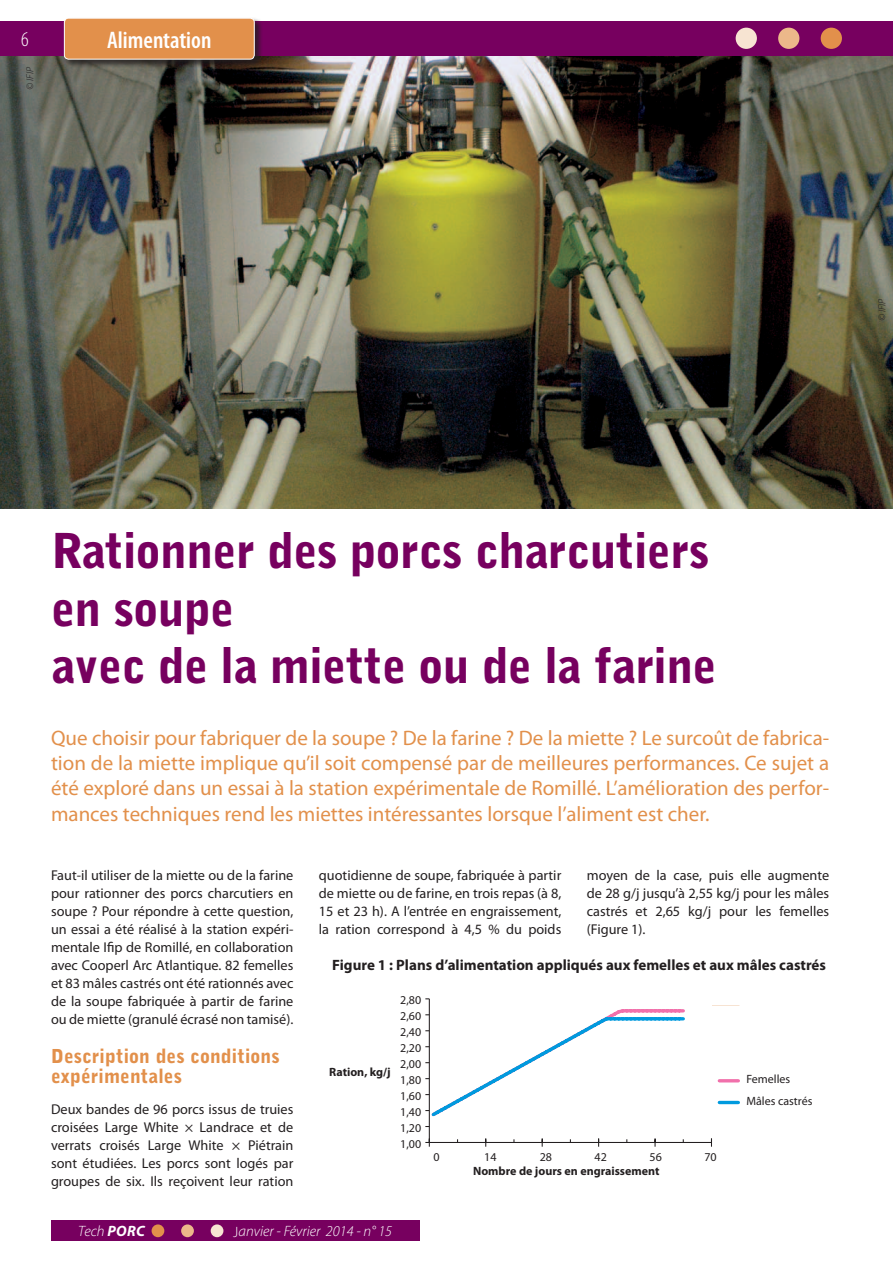
<style>
.page{position:relative;width:893px;height:1263px;background:#fff}
.page>*{position:absolute;margin:0;border:0;box-sizing:border-box;transform-origin:0 0}
.t1{font:900 48px/57.6px "Bell Gothic BT";letter-spacing:-.01em;color:#77005f}
.t2{font:600 condensed 24px "Myriad Pro";color:#fff}
.t3{font:21px/25.2px "Myriad Pro";color:#e2904b;text-align:justify}
.t4{font:300 condensed 21px "Myriad Pro";color:#fff}
.t5{font:900 19.2px/20.2px "Bell Gothic BT";letter-spacing:.01em;color:#e2904b}
.t6{font:700 15px "Myriad Pro";color:#231f20}
.t7{font:italic 300 15px "Myriad Pro";color:#fff}
.t8{font:14.25px/18px "Myriad Pro";color:#231f20;text-align:justify}
.t9{font:12px/21.8px "Myriad Pro";color:#231f20}
.t10{font:700 12px "Myriad Pro";color:#231f20}
.t11{font:italic 300 10.5px "Myriad Pro";letter-spacing:-.005em;color:#231f20}
.s1{font-weight:700}
.s2{font-style:normal}
</style>
<div class="page">
<img style="left:0;top:55px;width:893px;height:453px">
<div style="left:0;top:21px;width:893px;height:34px;background:#77005f"></div>
<div style="left:51px;top:1220px;width:368px;height:21px;background:#77005f"></div>
<div style="left:181px;top:1224px;width:13px;height:13px;background:#ecb88a;border-radius:50%"></div>
<div style="left:211px;top:1224px;width:12px;height:13px;background:#f7e4d2;border-radius:50%"></div>
<div style="left:152px;top:1224px;width:12px;height:13px;background:#e2904b;border-radius:50%"></div>
<div style="left:778px;top:28px;width:21px;height:21px;background:#ecb88a;border-radius:50%"></div>
<div style="left:736px;top:28px;width:21px;height:21px;background:#f7e4d2;border-radius:50%"></div>
<div style="left:821px;top:28px;width:21px;height:21px;background:#e2904b;border-radius:50%"></div>
<div style="left:64px;top:17px;width:199px;height:51px;background:#231f20;opacity:.8"></div>
<div style="left:64px;top:18px;width:190px;height:41px;background:#e2904b;border-radius:4px"></div>
<div style="left:64px;top:18px;width:191px;height:42px;border:1px solid #fff;border-radius:4px"></div>
<hr style="left:429px;top:999px;width:1px;height:143px;background:#231f20">
<hr style="left:429px;top:1142px;width:282px;height:1px;background:#231f20">
<svg style="left:425px;top:1138px;width:5px;height:9px"></svg>
<svg style="left:654px;top:1138px;width:2px;height:9px"></svg>
<svg style="left:425px;top:1007px;width:260px;height:112px"></svg>
<hr style="left:719px;top:1079px;width:19px;height:3px;background:#f170ab">
<hr style="left:719px;top:1101px;width:19px;height:3px;background:#009ade">
<h3 class="t4" style="left:21px;top:28px;width:9px">6</h3>
<p class="t11" style="left:24px;top:90px;width:25px;rotate:-90deg">© IFIP</p>
<h2 class="t2" style="left:107px;top:27px;width:106px">Alimentation</h2>
<p class="t11" style="left:876px;top:321px;width:25px;rotate:-90deg">© IFIP</p>
<h1 class="t1" style="left:51px;top:521px;width:667px">Rationner des porcs charcutiers en soupe<br>avec de la miette ou de la farine</h1>
<p class="t3" style="left:51px;top:725px;width:780px">Que choisir pour fabriquer de la soupe ? De la farine ? De la miette ? Le surcoût de fabrica&shy;tion de la miette implique qu’il soit compensé par de meilleures performances. Ce sujet a été exploré dans un essai à la station expérimentale de Romillé. L’amélioration des perfor&shy;mances techniques rend les miettes intéressantes lorsque l’aliment est cher.</p>
<p class="t8" style="left:51px;top:866px;width:244px">Faut-il utiliser de la miette ou de la farine pour rationner des porcs charcutiers en soupe ? Pour répondre à cette question, un essai a été réalisé à la station expéri&shy;mentale Ifip de Romillé, en collaboration avec Cooperl Arc Atlantique. 82 femelles et 83 mâles castrés ont été rationnés avec de la soupe fabriquée à partir de farine ou de miette (granulé écrasé non tamisé).</p>
<h3 class="t5" style="left:51px;top:1046px;width:230px">Description des conditions expérimentales</h3>
<p class="t8" style="left:51px;top:1100px;width:244px">Deux bandes de 96 porcs issus de truies croisées Large White × Landrace et de verrats croisés Large White × Piétrain sont étudiées. Les porcs sont logés par groupes de six. Ils reçoivent leur ration</p>
<p class="t8" style="left:319px;top:866px;width:244px">quotidienne de soupe, fabriquée à partir de miette ou de farine, en trois repas (à 8, 15 et 23 h). A l’entrée en engraissement, la ration correspond à 4,5 % du poids</p>
<p class="t8" style="left:587px;top:866px;width:244px">moyen de la case, puis elle augmente de 28 g/j jusqu’à 2,55 kg/j pour les mâles castrés et 2,65 kg/j pour les femelles (Figure 1).</p>
<p class="t6" style="left:332px;top:955px;width:495px">Figure 1 : Plans d’alimentation appliqués aux femelles et aux mâles castrés</p>
<p class="t9" style="left:400px;top:989px;width:22px">2,80</p>
<p class="t9" style="left:400px;top:1005px;width:22px">2,60</p>
<p class="t9" style="left:400px;top:1021px;width:22px">2,40</p>
<p class="t10" style="left:329px;top:1064px;width:63px">Ration, kg/j</p>
<p class="t9" style="left:400px;top:1037px;width:22px">2,20</p>
<p class="t9" style="left:400px;top:1053px;width:22px">2,00</p>
<p class="t9" style="left:400px;top:1069px;width:22px">1,80</p>
<p class="t9" style="left:400px;top:1085px;width:22px">1,60</p>
<p class="t9" style="left:400px;top:1101px;width:22px">1,40</p>
<p class="t9" style="left:400px;top:1117px;width:22px">1,20</p>
<p class="t9" style="left:400px;top:1133px;width:22px">1,00</p>
<p class="t9" style="left:433px;top:1146px;width:8px">0</p>
<p class="t9" style="left:484px;top:1146px;width:14px">14</p>
<p class="t9" style="left:540px;top:1146px;width:14px">28</p>
<p class="t9" style="left:595px;top:1146px;width:14px">42</p>
<p class="t9" style="left:649px;top:1146px;width:14px">56</p>
<p class="t9" style="left:704px;top:1146px;width:14px">70</p>
<p class="t10" style="left:473px;top:1163px;width:188px">Nombre de jours en engraissement</p>
<p class="t9" style="left:746px;top:1068px;width:68px">Femelles<br>Mâles castrés</p>
<p class="t7" style="left:78px;top:1223px;width:68px">Tech <span class="s1">PORC</span></p>
<p class="t7" style="left:233px;top:1223px;width:160px"><span class="s2">J</span>anvier - Février 2014 - n° 15</p>
</div>
